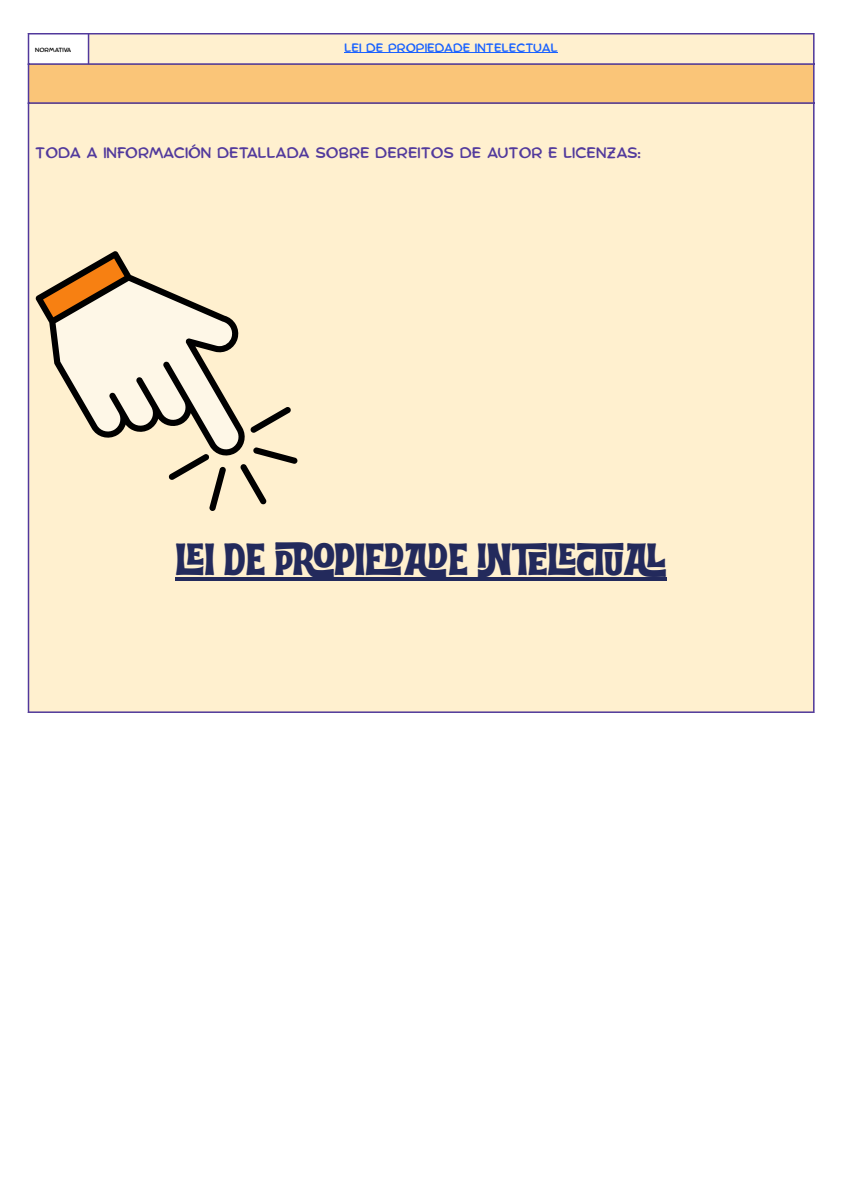
<style>
.page{position:relative;width:842px;height:1190px;background:#fff}
.page>*{position:absolute;margin:0;border:0;box-sizing:border-box;transform-origin:0 0}
.t1{font:45px "Ayr Tropika Island Int";letter-spacing:.2em;color:#232a5c}
.t2{font:15px "Comica";color:#51399c}
.t3{font:12px "Comica";color:#1a62ff}
.t4{font:6px "Comica";letter-spacing:-.01em;color:#000}
</style>
<div class="page">
<div style="left:29px;top:35px;width:784px;height:676px;background:#fff0cf"></div>
<div style="left:28px;top:64px;width:786px;height:39px;background:#fac578"></div>
<hr style="left:344px;top:53px;width:214px;height:1px;background:#1a62ff">
<hr style="left:175px;top:577px;width:492px;height:4px;background:#232a5c">
<svg style="left:35px;top:251px;width:263px;height:260px;background:#e2d5ba"></svg>
<hr style="left:28px;top:35px;width:1px;height:676px;background:#51399c">
<svg style="left:88px;top:35px;width:1px;height:28px"></svg>
<hr style="left:813px;top:35px;width:2px;height:676px;background:#51399c">
<hr style="left:28px;top:33px;width:787px;height:2px;background:#51399c">
<hr style="left:28px;top:63px;width:787px;height:2px;background:#51399c">
<hr style="left:28px;top:102px;width:787px;height:2px;background:#51399c">
<hr style="left:28px;top:711px;width:787px;height:2px;background:#51399c">
<p class="t4" style="left:35px;top:47px;width:38px">NORMATIVA</p>
<p class="t3" style="left:344px;top:42px;width:215px">LEI DE PROPIEDADE INTELECTUAL</p>
<p class="t2" style="left:35px;top:146px;width:607px">TODA A INFORMACIÓN DETALLADA SOBRE DEREITOS DE AUTOR E LICENZAS:</p>
<h1 class="t1" style="left:175px;top:516px;width:471px">LEIDEPRO PIEDADEINTELECTUAL</h1>
</div>
